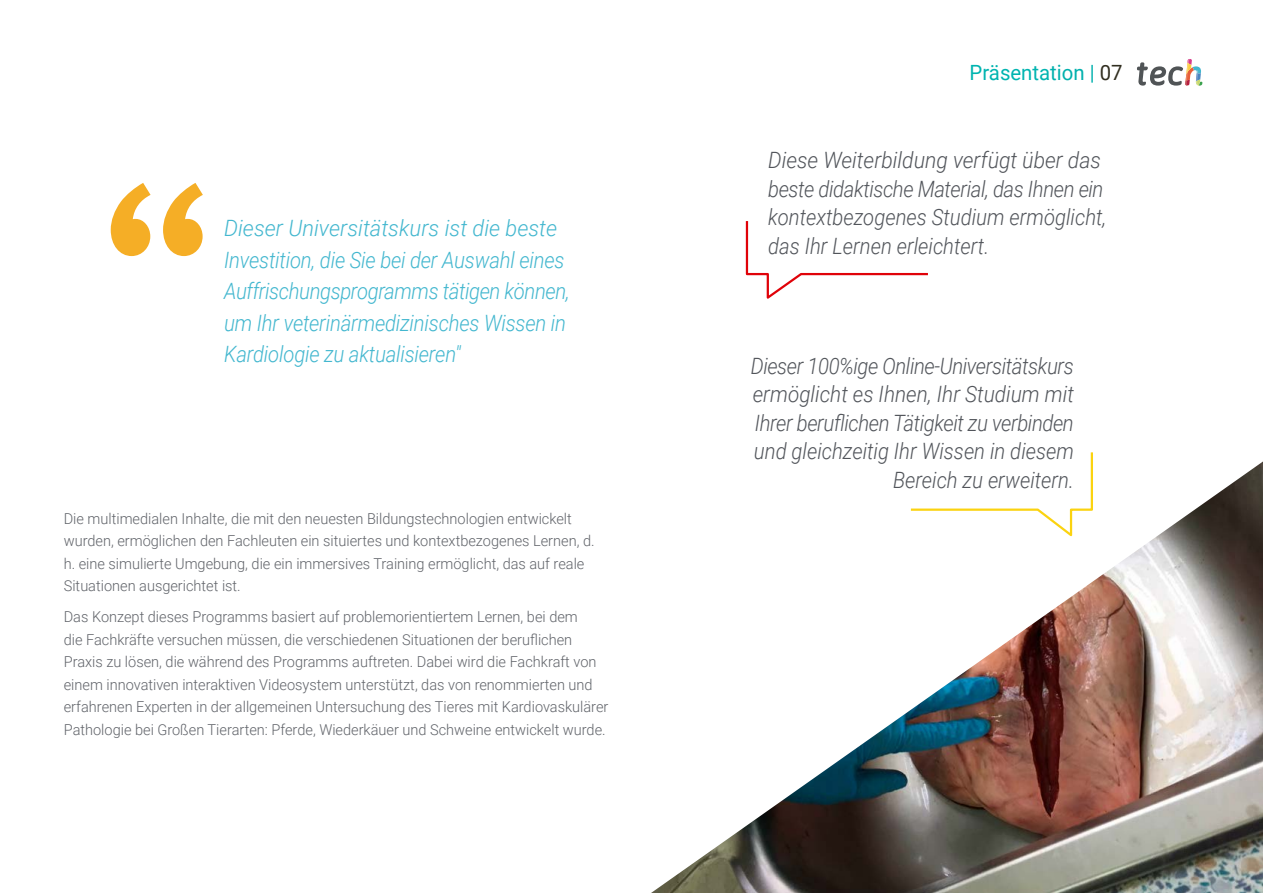
<style>
.page{position:relative;width:1263px;height:893px;background:#fff}
.page>*{position:absolute;margin:0;border:0;box-sizing:border-box;transform-origin:0 0}
.t1{font:italic 300 22.5px/31.5px "Roboto";letter-spacing:-.01em;color:#43b7cf}
.t2{font:italic 300 22.5px/28.5px "Roboto";color:#52555b;text-align:right;scale:.9 1}
.t3{font:italic 300 22.5px/28.5px "Roboto";color:#52555b;scale:.94 1}
.t4{font:21px "Roboto";color:#00b4b0}
.t5{font:300 15px/22.5px "Roboto";color:#61646a}
.s1{color:#00b0ad}
.s2{color:#312e20}
</style>
<div class="page">
<svg style="left:111px;top:183px;width:92px;height:73px"></svg>
<svg style="left:745px;top:221px;width:183px;height:78px"></svg>
<img style="left:651px;top:461px;width:612px;height:432px">
<svg style="left:1137px;top:59px;width:65px;height:27px"></svg>
<h1 class="t1" style="left:224px;top:211px;width:347px">Dieser Universitätskurs ist die beste Investition, die Sie bei der Auswahl eines Auffrischungsprogramms tätigen können, um Ihr veterinärmedizinisches Wissen in Kardiologie zu aktualisieren"</h1>
<p class="t5" style="left:64px;top:506px;width:532px">Die multimedialen Inhalte, die mit den neuesten Bildungstechnologien entwickelt wurden, ermöglichen den Fachleuten ein situiertes und kontextbezogenes Lernen, d. h. eine simulierte Umgebung, die ein immersives Training ermöglicht, das auf reale Situationen ausgerichtet ist.</p>
<p class="t5" style="left:64px;top:605px;width:546px">Das Konzept dieses Programms basiert auf problemorientiertem Lernen, bei dem<br>die Fachkräfte versuchen müssen, die verschiedenen Situationen der beruflichen Praxis zu lösen, die während des Programms auftreten. Dabei wird die Fachkraft von einem innovativen interaktiven Videosystem unterstützt, das von renommierten und erfahrenen Experten in der allgemeinen Untersuchung des Tieres mit Kardiovaskulärer Pathologie bei Großen Tierarten: Pferde, Wiederkäuer und Schweine entwickelt wurde.</p>
<h2 class="t4" style="left:969px;top:57px;width:155px">Präsenta<span class="s1">tion |</span> <span class="s2">07</span></h2>
<h1 class="t3" style="left:768px;top:145px;width:361px">Diese Weiterbildung verfügt über das beste didaktische Material, das Ihnen ein kontextbezogenes Studium ermöglicht, das Ihr Lernen erleichtert.</h1>
<h1 class="t2" style="left:751px;top:351px;width:360px">Dieser 100%ige Online-Universitätskurs ermöglicht es Ihnen, Ihr Studium mit Ihrer beruflichen Tätigkeit zu verbinden und gleichzeitig Ihr Wissen in diesem Bereich zu erweitern.</h1>
</div>
